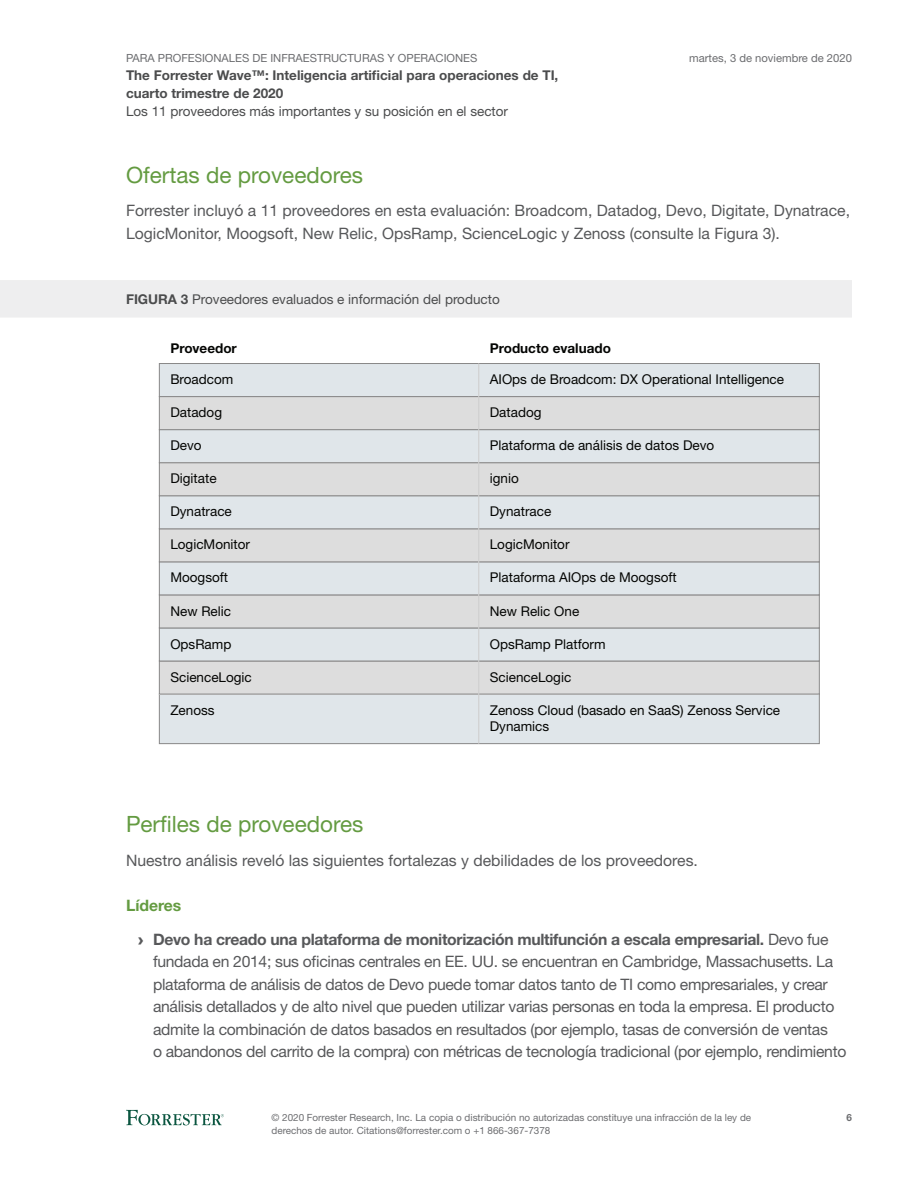
<style>
.page{position:relative;width:918px;height:1188px;background:#fff}
.page>*{position:absolute;margin:0;border:0;box-sizing:border-box;transform-origin:0 0}
.Heading_1{font:22.5px "Helvetica Neue LT Std";color:#649b41}
.t1{font:15.75px/22.5px "Helvetica Neue LT Std";letter-spacing:-.02em;color:#57585a}
.t2{font:15.75px/22.5px "Helvetica Neue LT Std";color:#57585a}
.Heading_2{font:700 15.75px "Helvetica Neue LT Std";color:#649b41}
.t3{font:13.5px/16.5px "Helvetica Neue LT Std";color:#040503}
.FigureTwoThirdsPage{font:13.5px "Helvetica Neue LT Std";color:#4b4c4d}
.t4{font:700 13.5px "Helvetica Neue LT Std";color:#4b4c4d}
.t5{font:700 13.5px "Helvetica Neue LT Std";color:#040503}
.t6{font:11.25px "Helvetica Neue LT Std";color:#6c6d70}
.t7{font:9.9px/12.8px "Helvetica Neue LT Std";color:#6c6d70}
.t8{font:700 9.9px "Helvetica Neue LT Std";color:#6c6d70}
.s1{font-weight:700}
.s2{font-family:"Arial";font-weight:900}
</style>
<div class="page">
<svg style="left:126px;top:1110px;width:98px;height:15px"></svg>
<div style="left:0;top:280px;width:852px;height:38px;background:#eeeeef"></div>
<div style="left:159px;top:694px;width:660px;height:50px;background:#e0e6ea"></div>
<div style="left:159px;top:694px;width:661px;height:50px;border:1px solid #898888"></div>
<div style="left:159px;top:661px;width:660px;height:33px;background:#ddd"></div>
<div style="left:159px;top:661px;width:661px;height:33px;border:1px solid #898888"></div>
<div style="left:159px;top:628px;width:660px;height:33px;background:#e0e6ea"></div>
<div style="left:159px;top:628px;width:661px;height:33px;border:1px solid #898888"></div>
<div style="left:159px;top:595px;width:660px;height:33px;background:#ddd"></div>
<div style="left:159px;top:594px;width:661px;height:34px;border:1px solid #898888"></div>
<div style="left:159px;top:562px;width:660px;height:33px;background:#e0e6ea"></div>
<div style="left:159px;top:561px;width:661px;height:34px;border:1px solid #898888"></div>
<div style="left:159px;top:529px;width:660px;height:33px;background:#ddd"></div>
<div style="left:159px;top:528px;width:661px;height:34px;border:1px solid #898888"></div>
<div style="left:159px;top:496px;width:660px;height:33px;background:#e0e6ea"></div>
<div style="left:159px;top:495px;width:661px;height:34px;border:1px solid #898888"></div>
<div style="left:159px;top:463px;width:660px;height:33px;background:#ddd"></div>
<div style="left:159px;top:462px;width:661px;height:34px;border:1px solid #898888"></div>
<div style="left:159px;top:430px;width:660px;height:33px;background:#e0e6ea"></div>
<div style="left:159px;top:429px;width:661px;height:34px;border:1px solid #898888"></div>
<div style="left:159px;top:397px;width:660px;height:33px;background:#ddd"></div>
<div style="left:159px;top:396px;width:661px;height:34px;border:1px solid #898888"></div>
<div style="left:159px;top:364px;width:660px;height:33px;background:#e0e6ea"></div>
<div style="left:159px;top:363px;width:661px;height:34px;border:1px solid #898888"></div>
<hr style="left:478px;top:364px;width:1px;height:380px;background:#cbcbcb">
<p class="t6" style="left:126px;top:51px;width:353px">PARA PROFESIONALES DE INFRAESTRUCTURAS Y OPERACIONES</p>
<p class="t4" style="left:126px;top:67px;width:434px">The Forrester Wave™: Inteligencia artificial para operaciones de TI,</p>
<p class="t4" style="left:126px;top:85px;width:159px">cuarto trimestre de 2020</p>
<p class="FigureTwoThirdsPage" style="left:126px;top:103px;width:384px">Los 11 proveedores más importantes y su posición en el sector</p>
<p class="t6" style="left:689px;top:51px;width:164px">martes, 3 de noviembre de 2020</p>
<p class="Heading_1" style="left:126px;top:161px;width:239px">Ofertas de proveedores</p>
<p class="t2" style="left:126px;top:199px;width:726px">Forrester incluyó a 11 proveedores en esta evaluación: Broadcom, Datadog, Devo, Digitate, Dynatrace,<br>LogicMonitor, Moogsoft, New Relic, OpsRamp, ScienceLogic y Zenoss (consulte la Figura 3).</p>
<p class="FigureTwoThirdsPage" style="left:126px;top:291px;width:375px"><span class="s1">FIGURA 3</span> Proveedores evaluados e información del producto</p>
<p class="t5" style="left:170px;top:340px;width:68px">Proveedor</p>
<p class="t5" style="left:490px;top:340px;width:123px">Producto evaluado</p>
<p class="t3" style="left:170px;top:371px;width:65px">Broadcom</p>
<p class="t3" style="left:170px;top:404px;width:53px">Datadog</p>
<p class="t3" style="left:170px;top:437px;width:33px">Devo</p>
<p class="t3" style="left:170px;top:470px;width:48px">Digitate</p>
<p class="t3" style="left:170px;top:503px;width:63px">Dynatrace</p>
<p class="t3" style="left:170px;top:536px;width:81px">LogicMonitor</p>
<p class="t3" style="left:170px;top:569px;width:59px">Moogsoft</p>
<p class="t3" style="left:170px;top:602px;width:62px">New Relic</p>
<p class="t3" style="left:170px;top:635px;width:63px">OpsRamp</p>
<p class="t3" style="left:170px;top:668px;width:83px">ScienceLogic</p>
<p class="t3" style="left:170px;top:701px;width:46px">Zenoss</p>
<p class="t3" style="left:490px;top:371px;width:296px">AIOps de Broadcom: DX Operational Intelligence</p>
<p class="t3" style="left:490px;top:404px;width:53px">Datadog</p>
<p class="t3" style="left:490px;top:437px;width:226px">Plataforma de análisis de datos Devo</p>
<p class="t3" style="left:490px;top:470px;width:30px">ignio</p>
<p class="t3" style="left:490px;top:503px;width:63px">Dynatrace</p>
<p class="t3" style="left:490px;top:536px;width:81px">LogicMonitor</p>
<p class="t3" style="left:490px;top:569px;width:188px">Plataforma AIOps de Moogsoft</p>
<p class="t3" style="left:490px;top:602px;width:91px">New Relic One</p>
<p class="t3" style="left:490px;top:635px;width:117px">OpsRamp Platform</p>
<p class="t3" style="left:490px;top:668px;width:83px">ScienceLogic</p>
<p class="t3" style="left:490px;top:701px;width:292px">Zenoss Cloud (basado en SaaS) Zenoss Service<br>Dynamics</p>
<p class="Heading_1" style="left:126px;top:811px;width:239px">Perfiles de proveedores</p>
<p class="t2" style="left:126px;top:849px;width:573px">Nuestro análisis reveló las siguientes fortalezas y debilidades de los proveedores.</p>
<p class="Heading_2" style="left:126px;top:895px;width:57px">Líderes</p>
<p class="t1" style="left:153px;top:928px;width:695px;text-indent:-15px"><span class="s2">›</span> <span class="s1">Devo ha creado una plataforma de monitorización multifunción a escala empresarial.</span> Devo fue fundada en 2014; sus oficinas centrales en EE. UU. se encuentran en Cambridge, Massachusetts. La plataforma de análisis de datos de Devo puede tomar datos tanto de TI como empresariales, y crear análisis detallados y de alto nivel que pueden utilizar varias personas en toda la empresa. El producto admite la combinación de datos basados en resultados (por ejemplo, tasas de conversión de ventas<br>o abandonos del carrito de la compra) con métricas de tecnología tradicional (por ejemplo, rendimiento</p>
<p class="t7" style="left:272px;top:1111px;width:481px">© 2020 Forrester Research, Inc. La copia o distribución no autorizadas constituye una infracción de la ley de derechos de autor. Citations@forrester.com o +1 866-367-7378</p>
<p class="t8" style="left:846px;top:1112px;width:7px">6</p>
</div>
